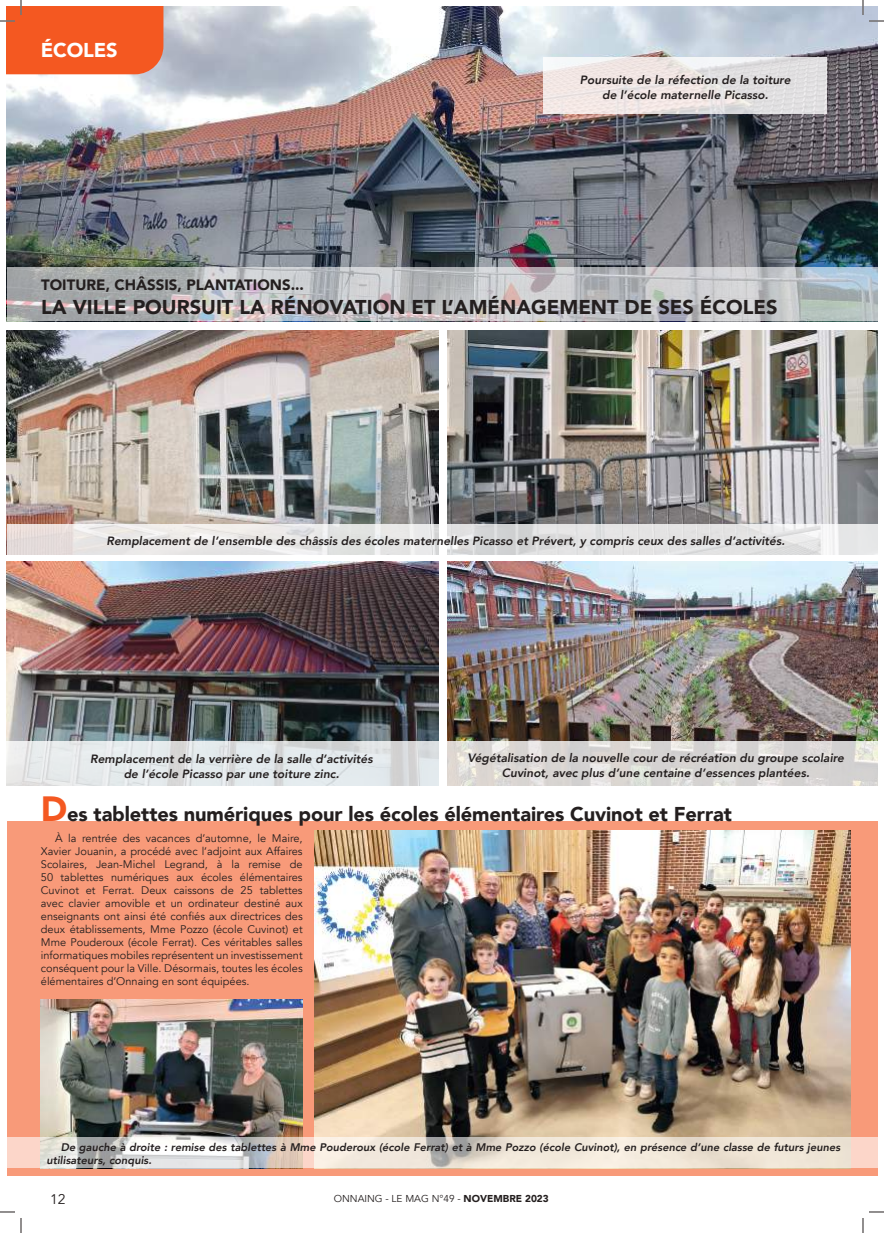
<style>
.page{position:relative;width:884px;height:1233px;background:#fff}
.page>*{position:absolute;margin:0;border:0;box-sizing:border-box;transform-origin:0 0}
.t1{font:900 20px "Avenir";letter-spacing:-.005em;color:#241f1f}
.t2{font:900 20px "Avenir";letter-spacing:-.01em;color:#fff}
.t3{font:900 15px "Avenir";color:#241f1f}
.t4{font:14px "Avenir";color:#241f1f}
.t5{font:italic 800 12px/15px "Avenir";color:#241f1f;text-align:center}
.t6{font:11px/13px "Avenir";color:#241f1f;text-align:justify}
.t7{font:italic 800 11px/13px "Avenir";color:#241f1f}
.t8{font:10px "Avenir";color:#241f1f}
.s1{font-size:35px;color:#f45821}
.s2{font-weight:900}
</style>
<div class="page">
<img style="left:7px;top:7px;width:870px;height:260px">
<div style="left:7px;top:821px;width:870px;height:355px;background:#f89a79"></div>
<img style="left:7px;top:330px;width:431px;height:194px">
<img style="left:315px;top:830px;width:535px;height:307px">
<img style="left:41px;top:999px;width:262px;height:138px">
<svg style="left:7px;top:1137px;width:870px;height:31px;background:#e6ddd3"></svg>
<svg style="left:7px;top:267px;width:870px;height:54px;background:#bcbec1"></svg>
<img style="left:447px;top:330px;width:430px;height:194px">
<img style="left:7px;top:561px;width:431px;height:180px">
<img style="left:447px;top:561px;width:430px;height:180px">
<svg style="left:543px;top:57px;width:284px;height:57px;background:#eae4e3"></svg>
<svg style="left:7px;top:524px;width:870px;height:31px;background:#e5e4e4"></svg>
<svg style="left:7px;top:741px;width:431px;height:45px;background:#e1e5e7"></svg>
<svg style="left:447px;top:741px;width:430px;height:45px;background:#dad8d5"></svg>
<svg style="left:0;top:1211px;width:15px;height:1px"></svg>
<svg style="left:869px;top:1211px;width:15px;height:1px"></svg>
<svg style="left:0;top:0;width:163px;height:74px;background:#f46c3c"></svg>
<svg style="left:20px;top:1218px;width:2px;height:15px"></svg>
<svg style="left:862px;top:0;width:22px;height:22px"></svg>
<svg style="left:862px;top:1218px;width:2px;height:15px"></svg>
<h1 class="t2" style="left:41px;top:33px;width:78px">ÉCOLES</h1>
<p class="t5" style="left:580px;top:72px;width:212px">Poursuite de la réfection de la toiture de l’école maternelle Picasso.</p>
<h2 class="t3" style="left:41px;top:271px;width:264px">TOITURE, CHÂSSIS, PLANTATIONS...</h2>
<h1 class="t1" style="left:41px;top:289px;width:738px">LA VILLE POURSUIT LA RÉNOVATION ET L’AMÉNAGEMENT DE SES ÉCOLES</h1>
<p class="t5" style="left:106px;top:533px;width:680px">Remplacement de l’ensemble des châssis des écoles maternelles Picasso et Prévert, y compris ceux des salles d’activités.</p>
<p class="t5" style="left:90px;top:751px;width:284px">Remplacement de la verrière de la salle d’activités de l’école Picasso par une toiture zinc.</p>
<p class="t5" style="left:467px;top:751px;width:378px">Végétalisation de la nouvelle cour de récréation du groupe scolaire<br>Cuvinot, avec plus d’une centaine d’essences plantées.</p>
<h1 class="t1" style="left:41px;top:797px;width:692px"><span class="s1">D</span>es tablettes numériques pour les écoles élémentaires Cuvinot et Ferrat</h1>
<p class="t6" style="left:41px;top:831px;width:263px;text-indent:14px">À la rentrée des vacances d’automne, le Maire, Xavier Jouanin, a procédé avec l’adjoint aux Affaires Scolaires, Jean-Michel Legrand, à la remise de 50 tablettes numériques aux écoles élémentaires Cuvinot et Ferrat. Deux caissons de 25 tablettes avec clavier amovible et un ordinateur destiné aux enseignants ont ainsi été confiés aux directrices des deux établissements, Mme Pozzo (école Cuvinot) et Mme Pouderoux (école Ferrat). Ces véritables salles informatiques mobiles représentent un investissement conséquent pour la Ville. Désormais, toutes les écoles élémentaires d’Onnaing en sont équipées.</p>
<p class="t7" style="left:47px;top:1140px;width:795px;text-indent:14px">De gauche à droite : remise des tablettes à Mme Pouderoux (école Ferrat) et à Mme Pozzo (école Cuvinot), en présence d’une classe de futurs jeunes utilisateurs, conquis.</p>
<p class="t4" style="left:50px;top:1191px;width:17px">12</p>
<p class="t8" style="left:334px;top:1192px;width:217px">ONNAING - LE MAG N°49 - <span class="s2">NOVEMBRE 2023</span></p>
</div>
